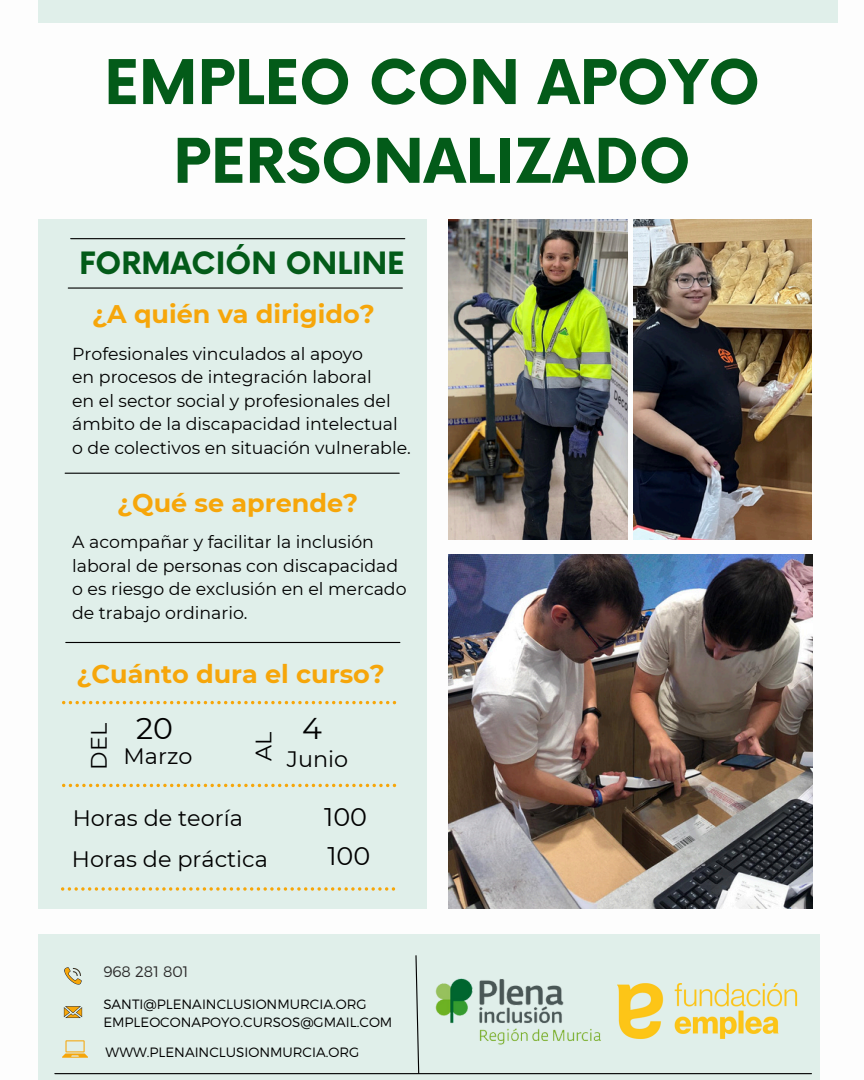
<style>
.page{position:relative;width:864px;height:1080px;background:#fff}
.page>*{position:absolute;margin:0;border:0;box-sizing:border-box;transform-origin:0 0}
.t1{font:700 60px/78.8px "Now";color:#035b19;text-align:center}
.t2{font:700 30px "Now";color:#035b19}
.t3{font:30px "Montserrat";color:#000}
.t4{font:700 25.5px "Montserrat";color:#f6a60a}
.t5{font:25.5px "Montserrat";color:#000}
.t6{font:22.35px "Montserrat";color:#000}
.t7{font:17.4px/23.7px "Montserrat";color:#000}
.t8{font:300 15.15px "Montserrat";color:#2b2a2a}
.t9{font:300 13.5px "Montserrat";color:#000}
</style>
<div class="page">
<div style="left:38px;top:934px;width:782px;height:146px;background:#e0efea"></div>
<div style="left:38px;top:219px;width:389px;height:690px;background:#e0efea"></div>
<img style="left:449px;top:219px;width:179px;height:321px">
<div style="left:38px;top:0;width:799px;height:23px;background:#e0efea"></div>
<svg style="left:62px;top:784px;width:334px;height:3px"></svg>
<hr style="left:68px;top:287px;width:334px;height:2px;background:#000">
<hr style="left:71px;top:238px;width:334px;height:1px;background:#000">
<svg style="left:63px;top:1006px;width:20px;height:12px"></svg>
<svg style="left:64px;top:967px;width:18px;height:18px"></svg>
<hr style="left:55px;top:1073px;width:756px;height:1px;background:#000">
<img style="left:618px;top:984px;width:180px;height:55px">
<img style="left:435px;top:978px;width:183px;height:67px">
<svg style="left:415px;top:955px;width:5px;height:119px"></svg>
<img style="left:449px;top:554px;width:363px;height:355px">
<svg style="left:61px;top:887px;width:334px;height:4px"></svg>
<svg style="left:62px;top:701px;width:334px;height:3px"></svg>
<hr style="left:66px;top:642px;width:334px;height:1px;background:#000">
<img style="left:633px;top:219px;width:179px;height:321px">
<hr style="left:65px;top:473px;width:334px;height:1px;background:#000">
<svg style="left:62px;top:1040px;width:26px;height:17px"></svg>
<p class="t1" style="left:104px;top:47px;width:658px">EMPLEO CON APOYO<br>PERSONALIZADO</p>
<p class="t2" style="left:79px;top:247px;width:327px">FORMACIÓN ONLINE</p>
<h3 class="t4" style="left:92px;top:299px;width:284px">¿A quién va dirigido?</h3>
<p class="t7" style="left:72px;top:341px;width:292px">Profesionales vinculados al apoyo</p>
<p class="t7" style="left:72px;top:365px;width:301px">en procesos de integración laboral</p>
<p class="t7" style="left:72px;top:389px;width:327px">en el sector social y profesionales del ámbito de la discapacidad intelectual</p>
<p class="t7" style="left:72px;top:436px;width:340px">o de colectivos en situación vulnerable.</p>
<h6 class="t4" style="left:117px;top:487px;width:242px">¿Qué se aprende?</h6>
<p class="t7" style="left:72px;top:530px;width:336px">A acompañar y facilitar la inclusión laboral de personas con discapacidad o es riesgo de exclusión en el mercado de trabajo ordinario.</p>
<h6 class="t4" style="left:77px;top:659px;width:310px">¿Cuánto dura el curso?</h6>
<h3 class="t6" style="left:85px;top:770px;width:48px;rotate:-90deg">DEL</h3>
<h1 class="t3" style="left:136px;top:710px;width:38px">20</h1>
<p class="t6" style="left:124px;top:742px;width:70px">Marzo</p>
<p class="t6" style="left:250px;top:761px;width:31px;rotate:-90deg">AL</p>
<h2 class="t3" style="left:302px;top:710px;width:21px">4</h2>
<p class="t6" style="left:287px;top:746px;width:63px">Junio</p>
<p class="t6" style="left:73px;top:804px;width:172px">Horas de teoría</p>
<h3 class="t5" style="left:324px;top:801px;width:44px">100</h3>
<h6 class="t6" style="left:72px;top:845px;width:198px">Horas de práctica</h6>
<p class="t8" style="left:103px;top:961px;width:87px">968 281 801</p>
<p class="t5" style="left:327px;top:840px;width:44px">100</p>
<h5 class="t9" style="left:103px;top:996px;width:265px">SANTI@PLENAINCLUSIONMURCIA.ORG</h5>
<h5 class="t9" style="left:103px;top:1014px;width:291px">EMPLEOCONAPOYO.CURSOS@GMAIL.COM</h5>
<h4 class="t9" style="left:106px;top:1044px;width:255px">WWW.PLENAINCLUSIONMURCIA.ORG</h4>
</div>
